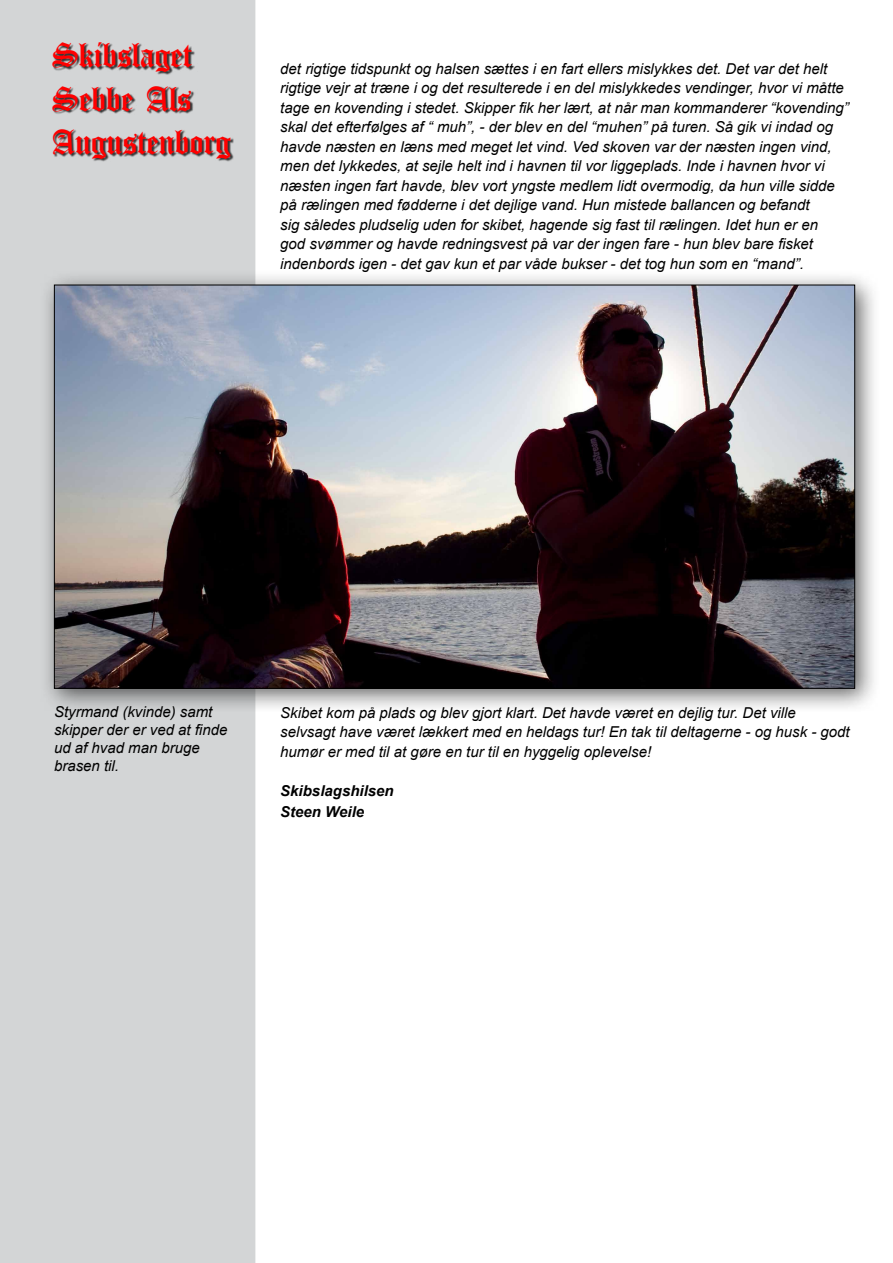
<style>
.page{position:relative;width:893px;height:1263px;background:#fff}
.page>*{position:absolute;margin:0;border:0;box-sizing:border-box;transform-origin:0 0}
.t1{font:36px/43.2px "Canterbury";color:#f00}
.t2{font:italic 15px/19.5px "Arial";color:#000}
.t3{font:italic 700 15px/21px "Arial";color:#000}
</style>
<div class="page">
<div style="left:1px;top:1px;width:254px;height:1261px;background:#d3d5d6"></div>
<div style="left:0;top:0;width:255px;height:1263px;border:2px solid #d3d5d6"></div>
<div style="left:38px;top:268px;width:841px;height:444px;background:#000;opacity:.6"></div>
<img style="left:56px;top:287px;width:797px;height:400px">
<div style="left:53px;top:43px;width:181px;height:119px;background:#000;opacity:.75"></div>
<h1 class="t1" style="left:52px;top:34px;width:180px">Skibslaget<br>Sebbe Als<br>Augustenborg</h1>
<p class="t2" style="left:280px;top:59px;width:570px">det rigtige tidspunkt og halsen sættes i en fart ellers mislykkes det. Det var det helt rigtige vejr at træne i og det resulterede i en del mislykkedes vendinger, hvor vi måtte tage en kovending i stedet. Skipper fik her lært, at når man kommanderer “kovending” skal det efterfølges af “ muh”, - der blev en del “muhen” på turen. Så gik vi indad og havde næsten en læns med meget let vind. Ved skoven var der næsten ingen vind, men det lykkedes, at sejle helt ind i havnen til vor liggeplads. Inde i havnen hvor vi næsten ingen fart havde, blev vort yngste medlem lidt overmodig, da hun ville sidde på rælingen med fødderne i det dejlige vand. Hun mistede ballancen og befandt<br>sig således pludselig uden for skibet, hagende sig fast til rælingen. Idet hun er en<br>god svømmer og havde redningsvest på var der ingen fare - hun blev bare fisket indenbords igen - det gav kun et par våde bukser - det tog hun som en “mand”.</p>
<p class="t2" style="left:54px;top:703px;width:175px;line-height:18px">Styrmand (kvinde) samt skipper der er ved at finde ud af hvad man bruge brasen til.</p>
<p class="t2" style="left:280px;top:703px;width:571px">Skibet kom på plads og blev gjort klart. Det havde været en dejlig tur. Det ville selvsagt have været lækkert med en heldags tur! En tak til deltagerne - og husk - godt humør er med til at gøre en tur til en hyggelig oplevelse!</p>
<p class="t3" style="left:280px;top:780px;width:115px">Skibslagshilsen<br>Steen Weile</p>
</div>
